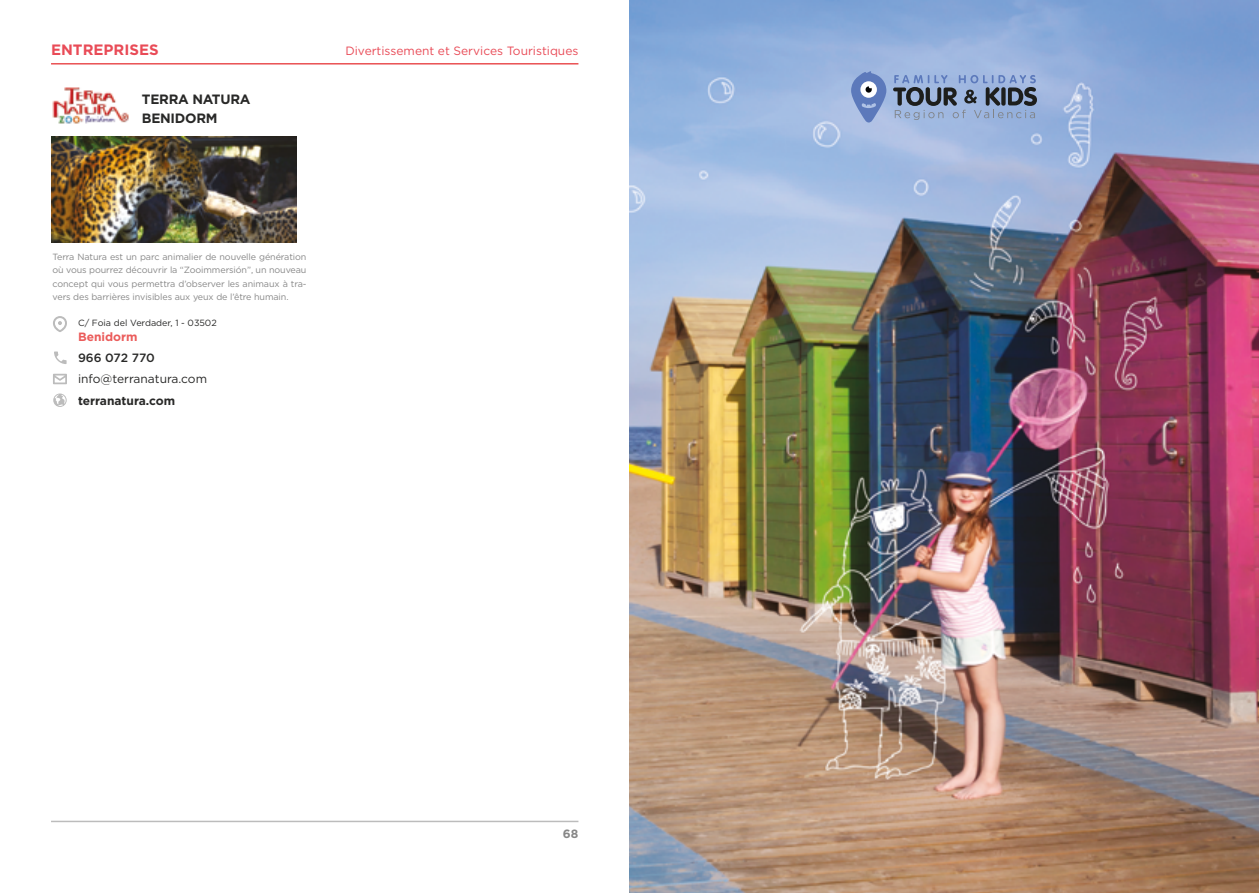
<style>
.page{position:relative;width:1259px;height:893px;background:#fff}
.page>*{position:absolute;margin:0;border:0;box-sizing:border-box;transform-origin:0 0}
.t1{font:700 15px "Gotham";color:#e94b57}
.t2{font:700 13.5px/19.2px "Gotham";letter-spacing:-.02em;color:#282827}
.t3{font:12px "Gotham";color:#e94b57}
.t4{font:12px "Gotham";color:#282827}
.t5{font:700 12px "Gotham";color:#282827}
.t6{font:500 12px "Gotham";letter-spacing:-.01em;color:#282827}
.t7{font:700 12px "Gotham";color:#eb5c5b}
.t8{font:700 12px "Gotham";color:#878787}
.t9{font:9px/13.5px "Gotham";letter-spacing:-.01em;color:#878787;text-align:justify}
.t10{font:9px "Gotham";color:#282827}
</style>
<div class="page">
<hr style="left:51px;top:63px;width:527px;height:2px;background:#ea5153">
<hr style="left:51px;top:821px;width:527px;height:1px;background:#bcbcbc">
<svg style="left:53px;top:316px;width:14px;height:16px"></svg>
<svg style="left:53px;top:374px;width:14px;height:10px"></svg>
<svg style="left:54px;top:351px;width:13px;height:13px"></svg>
<img style="left:51px;top:136px;width:245px;height:106px">
<svg style="left:53px;top:393px;width:14px;height:14px"></svg>
<img style="left:52px;top:87px;width:77px;height:37px">
<img style="left:629px;top:0;width:630px;height:893px">
<svg style="left:851px;top:71px;width:35px;height:52px;background:#879dcd"></svg>
<svg style="left:893px;top:75px;width:144px;height:45px;background:#7f92b3"></svg>
<h1 class="t1" style="left:51px;top:40px;width:109px">ENTREPRISES</h1>
<h2 class="t2" style="left:142px;top:90px;width:110px">TERRA NATURA<br>BENIDORM</h2>
<h3 class="t3" style="left:345px;top:44px;width:234px">Divertissement et Services Touristiques</h3>
<p class="t9" style="left:53px;top:250px;width:255px">Terra Natura est un parc animalier de nouvelle génération où vous pourrez découvrir la “Zooimmersión”, un nouveau concept qui vous permettra d’observer les animaux à tra&shy;vers des barrières invisibles aux yeux de l’être humain.</p>
<p class="t10" style="left:78px;top:317px;width:140px">C/ Foia del Verdader, 1 - 03502</p>
<h3 class="t7" style="left:78px;top:329px;width:61px">Benidorm</h3>
<h3 class="t6" style="left:78px;top:350px;width:78px">966 072 770</h3>
<h3 class="t4" style="left:78px;top:371px;width:131px">info@terranatura.com</h3>
<h3 class="t5" style="left:78px;top:392px;width:99px">terranatura.com</h3>
<h3 class="t8" style="left:563px;top:826px;width:17px">68</h3>
</div>
